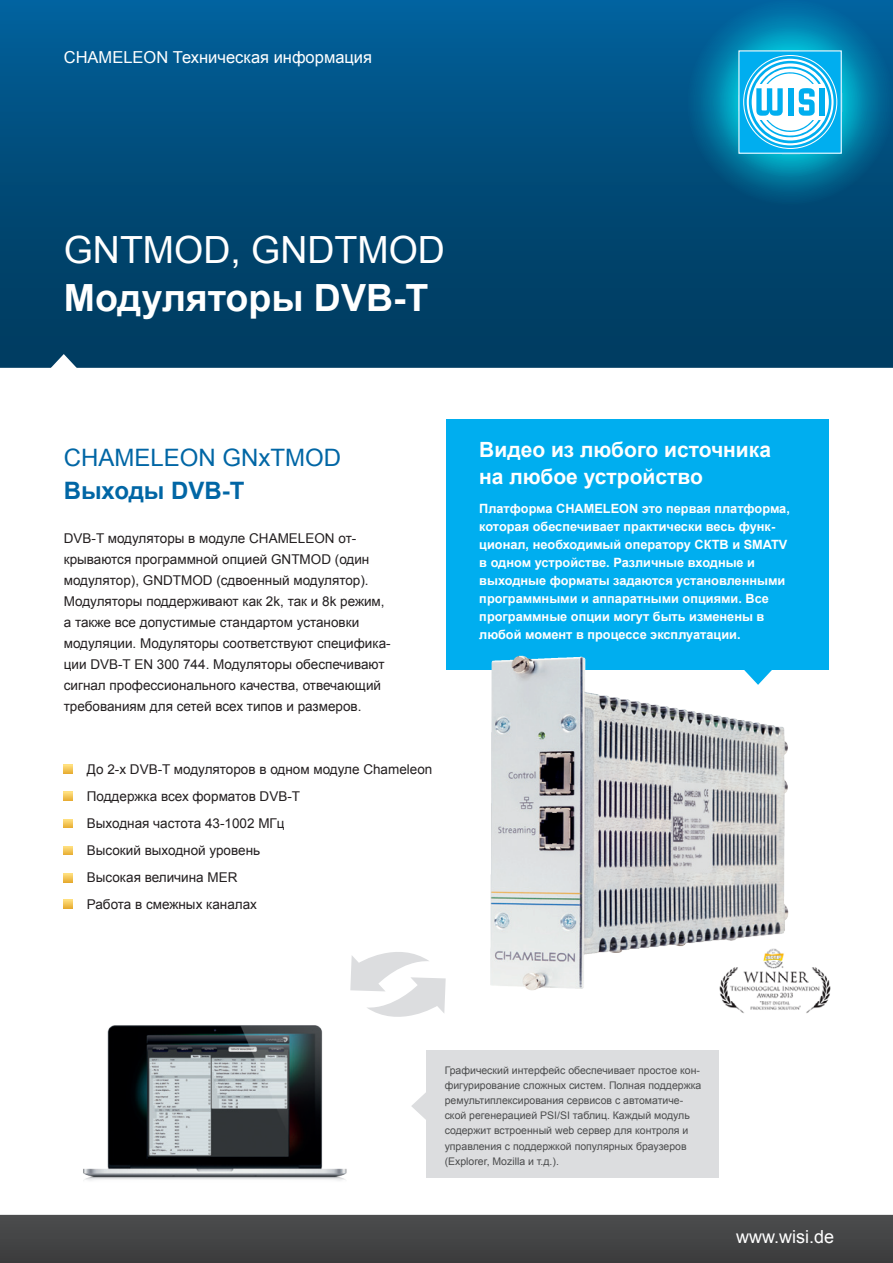
<style>
.page{position:relative;width:893px;height:1263px;background:#fff}
.page>*{position:absolute;margin:0;border:0;box-sizing:border-box;transform-origin:0 0}
.t1{font:700 37.5px "Arial";color:#fff}
.t2{font:37.5px "Arial";color:#fff}
.t3{font:24px "Arial";color:#0166a5}
.t4{font:700 24px "Arial";color:#0166a5}
.t5{font:700 21px/27px "Arial";color:#fff}
.t6{font:18px "Arial";color:#fff}
.t7{font:16.5px "Arial";color:#fff}
.t8{font:13.5px/21px "Arial";color:#231f20}
.t9{font:700 12.75px/18px "Arial";color:#fff}
.t10{font:10.5px/15px "Arial";color:#4b4c4d}
</style>
<div class="page">
<svg style="left:0;top:0;width:893px;height:368px;background:#004a77"></svg>
<svg style="left:686px;top:0;width:207px;height:206px;background:#1b85b1"></svg>
<svg style="left:51px;top:354px;width:26px;height:14px"></svg>
<svg style="left:0;top:1214px;width:893px;height:49px;background:#464748"></svg>
<div style="left:446px;top:419px;width:383px;height:251px;background:#00aeef"></div>
<img style="left:719px;top:967px;width:112px;height:46px">
<svg style="left:350px;top:952px;width:96px;height:65px"></svg>
<svg style="left:64px;top:765px;width:8px;height:8px"></svg>
<svg style="left:64px;top:792px;width:8px;height:9px"></svg>
<img style="left:490px;top:656px;width:298px;height:334px">
<img style="left:83px;top:1025px;width:264px;height:156px">
<div style="left:426px;top:1051px;width:293px;height:127px;background:#dcdddf"></div>
<svg style="left:411px;top:1092px;width:15px;height:28px"></svg>
<svg style="left:743px;top:669px;width:30px;height:16px"></svg>
<svg style="left:64px;top:819px;width:8px;height:9px"></svg>
<svg style="left:64px;top:873px;width:8px;height:9px"></svg>
<svg style="left:64px;top:846px;width:8px;height:9px"></svg>
<svg style="left:64px;top:899px;width:8px;height:9px"></svg>
<p class="t7" style="left:64px;top:46px;width:310px">CHAMELEON Техническая информация</p>
<h1 class="t2" style="left:64px;top:226px;width:383px">GNTMOD, GNDTMOD</h1>
<h1 class="t1" style="left:64px;top:273px;width:366px">Модуляторы DVB-T</h1>
<h2 class="t3" style="left:64px;top:441px;width:279px">CHAMELEON GNxTMOD</h2>
<h2 class="t4" style="left:64px;top:474px;width:182px">Выходы DVB-T</h2>
<p class="t8" style="left:64px;top:527px;width:328px">DVB-T модуляторы в модуле CHAMELEON от&shy;крываются программной опцией GNTMOD (один модулятор), GNDTMOD (сдвоенный модулятор).<br>Модуляторы поддерживают как 2k, так и 8k режим, а также все допустимые стандартом установки модуляции. Модуляторы соответствуют специфика&shy;ции DVB-T EN 300 744. Модуляторы обеспечивают сигнал профессионального качества, отвечающий требованиям для сетей всех типов и размеров.</p>
<p class="t8" style="left:87px;top:756px;width:347px;line-height:27px">До 2-х DVB-T модуляторов в одном модуле Chameleon<br>Поддержка всех форматов DVB-T<br>Выходная частота 43-1002 МГц<br>Высокий выходной уровень<br>Высокая величина MER<br>Работа в смежных каналах</p>
<h3 class="t5" style="left:479px;top:437px;width:293px">Видео из любого источника на любое устройство</h3>
<p class="t9" style="left:479px;top:500px;width:312px">Платформа CHAMELEON это первая платформа, которая обеспечивает практически весь функ&shy;ционал, необходимый оператору СКТВ и SMATV в одном устройстве. Различные входные и выходные форматы задаются установленными программными и аппаратными опциями. Все программные опции могут быть изменены в любой момент в процессе эксплуатации.</p>
<p class="t10" style="left:445px;top:1063px;width:258px">Графический интерфейс обеспечивает простое кон&shy;фигурирование сложных систем. Полная поддержка ремультиплексирования сервисов с автоматиче&shy;ской регенерацией PSI/SI таблиц. Каждый модуль содержит встроенный web сервер для контроля и управления с поддержкой популярных браузеров (Explorer, Mozilla и т.д.).</p>
<h3 class="t6" style="left:736px;top:1225px;width:100px">www.wisi.de</h3>
</div>
